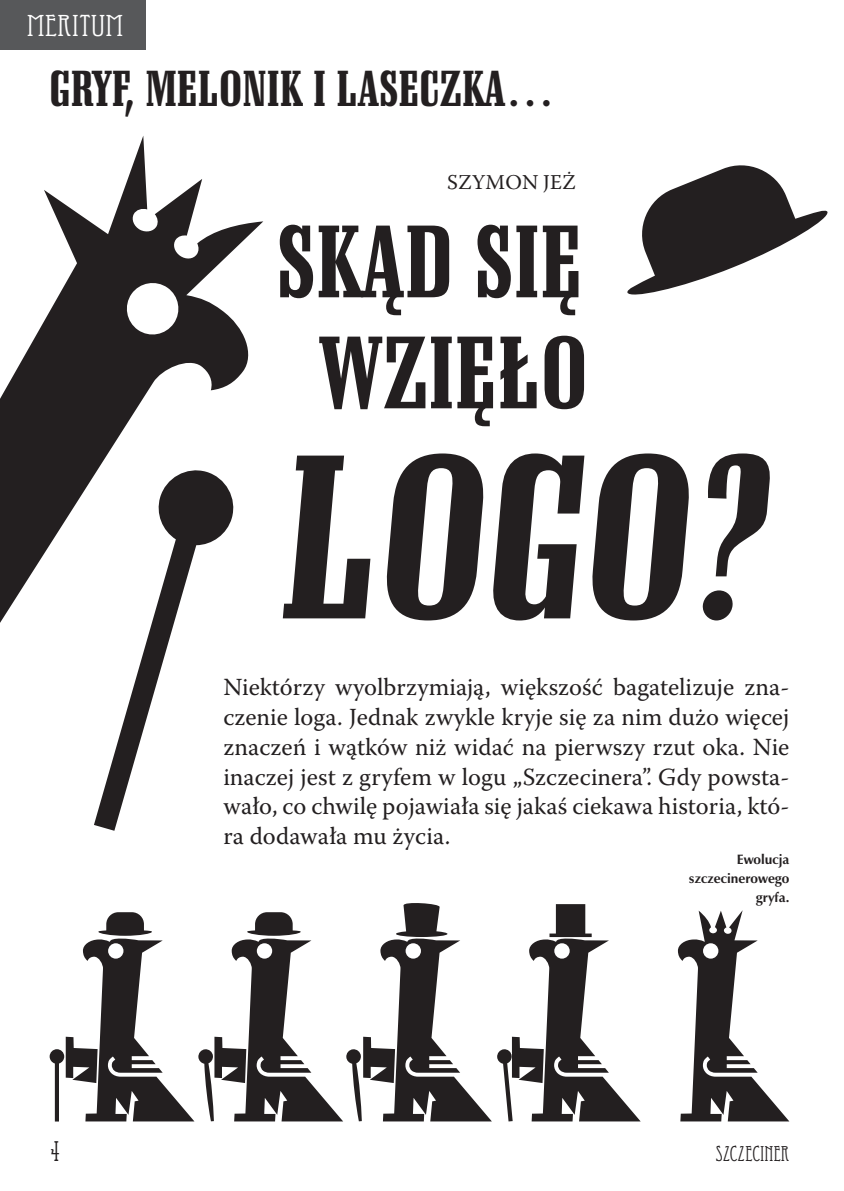
<style>
.page{position:relative;width:844px;height:1191px;background:#fff}
.page>*{position:absolute;margin:0;border:0;box-sizing:border-box;transform-origin:0 0}
.t1{font:210px "Schadow Blk Cn PL";color:#231f20}
.t2{font:92.4px/111px "Schadow Blk Cn PL";color:#231f20;text-align:center}
.t3{font:45.5px "Schadow Blk Cn PL";color:#231f20}
.t4{font:29.75px "Eccentric Std";color:#fff;scale:1.2 1}
.t5{font:28px "Eccentric Std";color:#231f20}
.t6{font:24.5px/29.8px "Warnock Pro";color:#231f20;text-align:justify}
.t7{font:21px "Eccentric Std";color:#231f20}
.t8{font:21px "Warnock Pro";letter-spacing:.01em;color:#231f20}
.t9{font:700 14px/18.9px "Zapf Humnst PL";color:#231f20;text-align:right}
</style>
<div class="page">
<div style="left:0;top:0;width:145px;height:50px;background:#57585a"></div>
<svg style="left:94px;top:812px;width:26px;height:18px"></svg>
<svg style="left:627px;top:165px;width:201px;height:130px"></svg>
<svg style="left:0;top:136px;width:263px;height:676px"></svg>
<svg style="left:50px;top:903px;width:739px;height:218px"></svg>
<p class="t4" style="left:27px;top:8px;width:82px">MERITUM</p>
<h3 class="t3" style="left:50px;top:59px;width:506px">GRYF, MELONIK I LASECZKA…</h3>
<p class="t8" style="left:447px;top:170px;width:130px">SZYMON JEŻ</p>
<h2 class="t2" style="left:276px;top:205px;width:313px">SKĄD SIĘ<br>WZIĘŁO</h2>
<h1 class="t1" style="left:276px;top:399px;width:515px">LOGO?</h1>
<p class="t6" style="left:223px;top:672px;width:567px">Niektórzy wyolbrzymiają, większość bagatelizuje zna&shy;czenie loga. Jednak zwykle kryje się za nim dużo więcej znaczeń i wątków niż widać na pierwszy rzut oka. Nie inaczej jest z gryfem w logu „Szczecinera”. Gdy powsta&shy;wało, co chwilę pojawiała się jakaś ciekawa historia, któ&shy;ra dodawała mu życia.</p>
<p class="t9" style="left:688px;top:850px;width:102px">Ewolucja szczecinerowego gryfa.</p>
<p class="t5" style="left:50px;top:1135px;width:13px">4</p>
<p class="t7" style="left:715px;top:1141px;width:75px">SZCZECINER</p>
</div>
